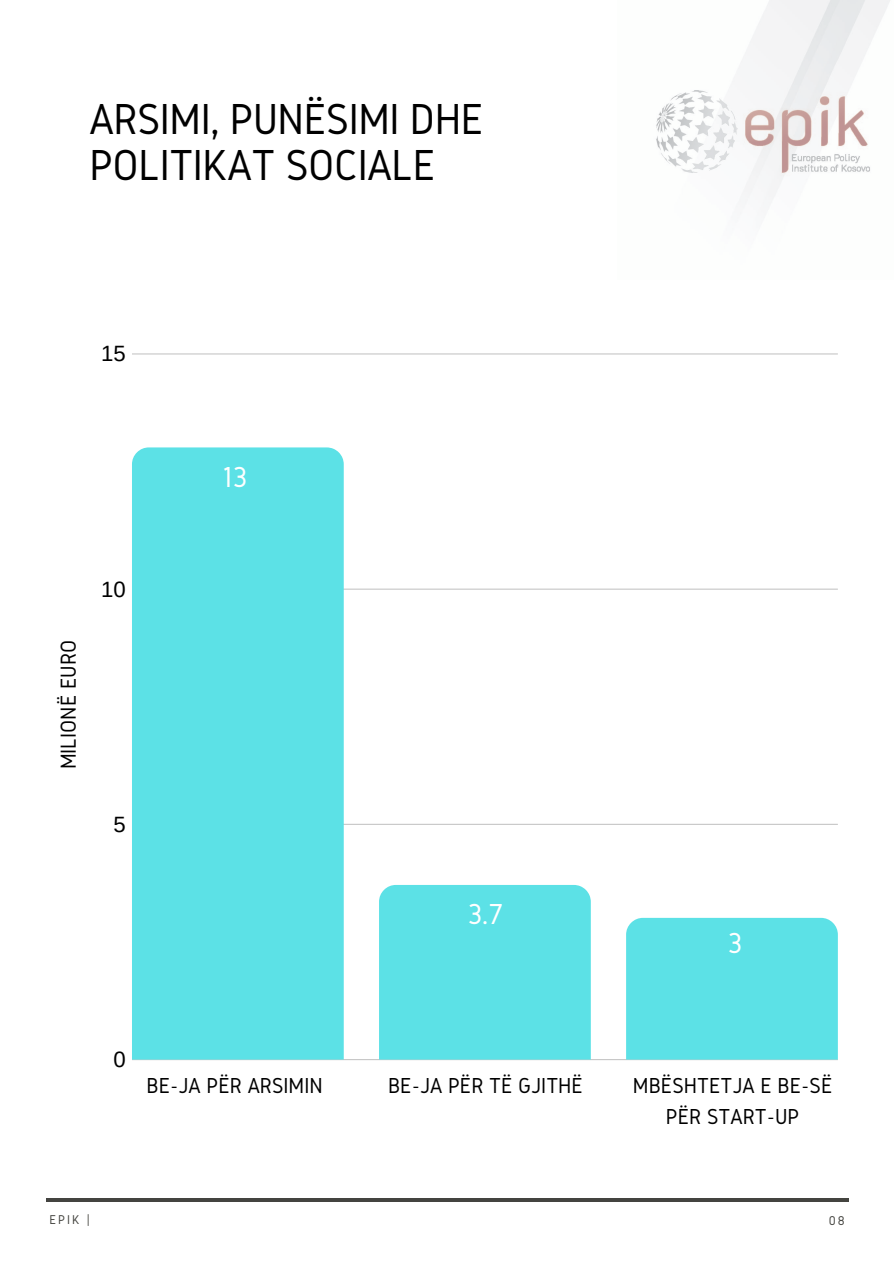
<style>
.page{position:relative;width:894px;height:1264px;background:#fff}
.page>*{position:absolute;margin:0;border:0;box-sizing:border-box;transform-origin:0 0}
.t1{font:45px/46.2px "Gidole";letter-spacing:-.01em;color:#000}
.t2{font:30px "Gidole";color:#fff}
.t3{font:22.5px/31px "Gidole";color:#000;text-align:center}
.t4{font:22.05px "Arimo";color:#000}
.t5{font:13.2px "Gidole";letter-spacing:.15em;color:#444440}
</style>
<div class="page">
<hr style="left:46px;top:1198px;width:802px;height:3px;background:#444440">
<img style="left:656px;top:0;width:234px;height:203px">
<hr style="left:132px;top:353px;width:705px;height:1px;background:#222">
<hr style="left:132px;top:588px;width:705px;height:1px;background:#222">
<hr style="left:132px;top:823px;width:705px;height:2px;background:#222">
<hr style="left:132px;top:1058px;width:705px;height:2px;background:#222">
<div style="left:132px;top:447px;width:211px;height:612px;background:#5ce1e6"></div>
<div style="left:379px;top:885px;width:211px;height:174px;background:#5ce1e6"></div>
<div style="left:626px;top:917px;width:211px;height:142px;background:#5ce1e6"></div>
<h1 class="t1" style="left:89px;top:95px;width:396px">ARSIMI, PUNËSIMI DHE<br>POLITIKAT SOCIALE</h1>
<p class="t4" style="left:101px;top:341px;width:26px">15</p>
<p class="t3" style="left:52px;top:769px;width:131px;rotate:-90deg">MILIONË EURO</p>
<p class="t4" style="left:101px;top:576px;width:26px">10</p>
<p class="t4" style="left:113px;top:812px;width:14px">5</p>
<h2 class="t2" style="left:222px;top:460px;width:27px">13</h2>
<p class="t4" style="left:113px;top:1047px;width:14px">0</p>
<p class="t3" style="left:147px;top:1069px;width:177px">BE-JA PËR ARSIMIN</p>
<h2 class="t2" style="left:467px;top:897px;width:37px">3.7</h2>
<h2 class="t2" style="left:727px;top:926px;width:16px">3</h2>
<p class="t3" style="left:388px;top:1069px;width:196px">BE-JA PËR TË GJITHË</p>
<p class="t3" style="left:632px;top:1069px;width:201px">MBËSHTETJA E BE-SË<br>PËR START-UP</p>
<p class="t5" style="left:49px;top:1212px;width:42px">EPIK |</p>
<p class="t5" style="left:828px;top:1213px;width:17px">08</p>
</div>
